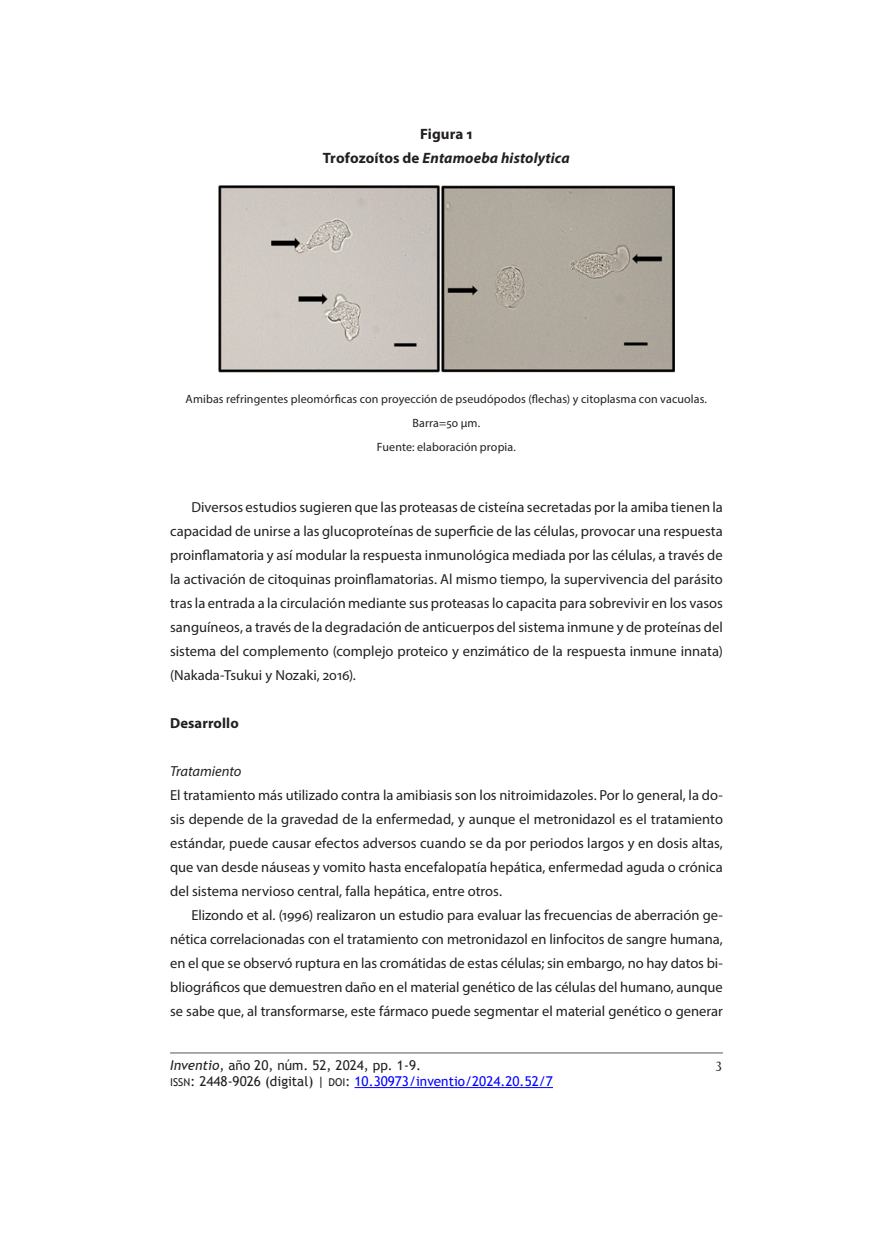
<style>
.page{position:relative;width:893px;height:1234px;background:#fff}
.page>*{position:absolute;margin:0;border:0;box-sizing:border-box;transform-origin:0 0}
.cabeza_figura{font:italic 700 15px "Myriad Pro";letter-spacing:.005em;color:#231f20}
.cabeza_figura-2{font:700 15px "Myriad Pro";letter-spacing:.005em;color:#231f20}
.txt{font:14.55px/24px "Myriad Pro";color:#231f20;text-align:justify}
.txt_primero{font:14.55px/24px "Myriad Pro";color:#231f20;text-align:justify}
.sub_subtítulo{font:italic 14.55px "Myriad Pro";letter-spacing:-.005em;color:#231f20}
.subtítulo{font:700 14.55px "Myriad Pro";letter-spacing:.01em;color:#231f20}
.t1{font:14.25px "Baker Signet BT";color:#231f20}
.t2{font:13.5px "Trebuchet MS";color:#00f}
.t3{font:13.5px "Trebuchet MS";color:#231f20}
.fuente_figura{font:12px/24px "Myriad Pro";letter-spacing:.01em;color:#231f20;text-align:center}
.s1{font-style:normal}
.s2{font-style:italic}
.s3{font-family:"Trebuchet MS SC800";font-size:10.8px;color:#231f20}
.s4{color:#231f20}
</style>
<div class="page">
<hr style="left:355px;top:1086px;width:198px;height:1px;background:#00f">
<hr style="left:170px;top:1052px;width:553px;height:1px;background:#57585a">
<img style="left:218px;top:186px;width:457px;height:186px">
<p class="cabeza_figura-2" style="left:420px;top:124px;width:54px">Figura 1</p>
<p class="cabeza_figura" style="left:323px;top:148px;width:248px"><span class="s1">Trofozoítos de</span> Entamoeba histolytica</p>
<p class="fuente_figura" style="left:186px;top:386px;width:523px">Amibas refringentes pleomórficas con proyección de pseudópodos (flechas) y citoplasma con vacuolas.<br>Barra=50 µm.</p>
<p class="fuente_figura" style="left:377px;top:434px;width:141px">Fuente: elaboración propia.</p>
<p class="txt" style="left:170px;top:494px;width:554px;text-indent:21px">Diversos estudios sugieren que las proteasas de cisteína secretadas por la amiba tienen la capacidad de unirse a las glucoproteínas de superficie de las células, provocar una respuesta proinflamatoria y así modular la respuesta inmunológica mediada por las células, a través de la activación de citoquinas proinflamatorias. Al mismo tiempo, la supervivencia del parásito tras la entrada a la circulación mediante sus proteasas lo capacita para sobrevivir en los vasos sanguíneos, a través de la degradación de anticuerpos del sistema inmune y de proteínas del sistema del complemento (complejo proteico y enzimático de la respuesta inmune innata) (Nakada-Tsukui y Nozaki, 2016).</p>
<p class="subtítulo" style="left:170px;top:713px;width:70px">Desarrollo</p>
<p class="sub_subtítulo" style="left:170px;top:762px;width:73px">Tratamiento</p>
<p class="txt_primero" style="left:170px;top:782px;width:554px">El tratamiento más utilizado contra la amibiasis son los nitroimidazoles. Por lo general, la do&shy;sis depende de la gravedad de la enfermedad, y aunque el metronidazol es el tratamiento estándar, puede causar efectos adversos cuando se da por periodos largos y en dosis altas, que van desde náuseas y vomito hasta encefalopatía hepática, enfermedad aguda o crónica del sistema nervioso central, falla hepática, entre otros.</p>
<p class="txt" style="left:170px;top:902px;width:554px;text-indent:21px">Elizondo et al. (1996) realizaron un estudio para evaluar las frecuencias de aberración ge&shy;nética correlacionadas con el tratamiento con metronidazol en linfocitos de sangre humana, en el que se observó ruptura en las cromátidas de estas células; sin embargo, no hay datos bi&shy;bliográficos que demuestren daño en el material genético de las células del humano, aunque se sabe que, al transformarse, este fármaco puede segmentar el material genético o generar</p>
<p class="t3" style="left:170px;top:1056px;width:252px"><span class="s2">Inventio</span>, año 20, núm. 52, 2024, pp. 1-9.</p>
<p class="t1" style="left:715px;top:1057px;width:9px">3</p>
<p class="t2" style="left:170px;top:1072px;width:384px"><span class="s3">ISSN</span><span class="s4">: 2448-9026 (digital) |</span> <span class="s3">DOI</span><span class="s4">:</span> 10.30973/inventio/2024.20.52/7</p>
</div>
